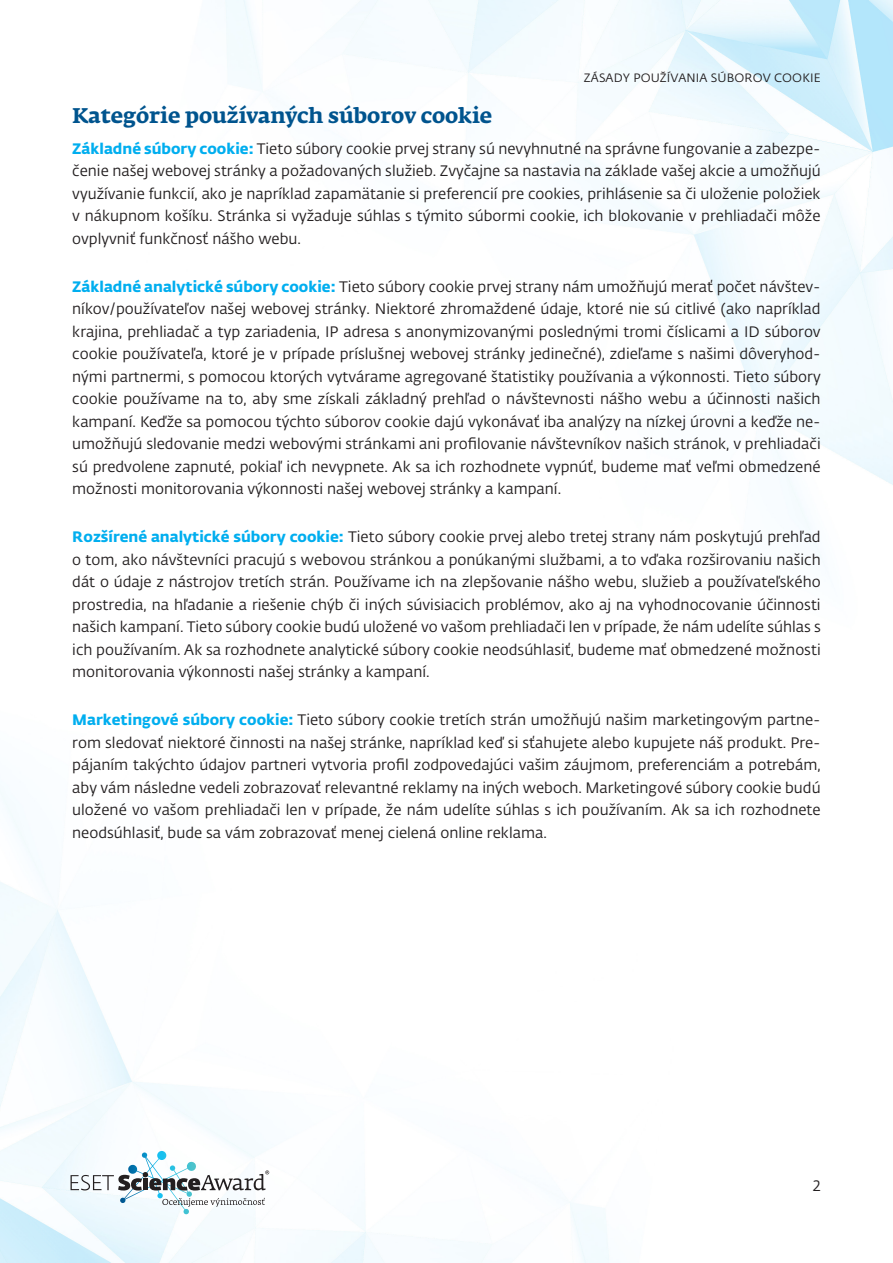
<style>
.page{position:relative;width:893px;height:1263px;background:#fff}
.page>*{position:absolute;margin:0;border:0;box-sizing:border-box;transform-origin:0 0}
.t1{font:21px "Fedra Serif A Std Bold LF";color:#00548e}
.Heading_1{font:15px/22.5px "Fedra Sans Alt Pro Book LF";color:#231f20;text-align:justify}
.t2{font:12px "Fedra Sans Alt Pro Book LF";letter-spacing:.01em;color:#231f20}
.s1{font-family:"Fedra Sans Alt Pro Bold LF";color:#00aeef}
</style>
<div class="page">
<img style="left:0;top:0;width:893px;height:1263px">
<svg style="left:71px;top:1151px;width:198px;height:63px"></svg>
<p class="t2" style="left:584px;top:69px;width:238px">ZÁSADY POUŽÍVANIA SÚBOROV COOKIE</p>
<p class="t1" style="left:72px;top:101px;width:421px">Kategórie používaných súborov cookie</p>
<p class="Heading_1" style="left:72px;top:137px;width:750px"><span class="s1">Základné súbory cookie:</span> Tieto súbory cookie prvej strany sú nevyhnutné na správne fungovanie a zabezpe&shy;čenie našej webovej stránky a požadovaných služieb. Zvyčajne sa nastavia na základe vašej akcie a umožňujú využívanie funkcií, ako je napríklad zapamätanie si preferencií pre cookies, prihlásenie sa či uloženie položiek v nákupnom košíku. Stránka si vyžaduje súhlas s týmito súbormi cookie, ich blokovanie v prehliadači môže ovplyvniť funkčnosť nášho webu.</p>
<p class="Heading_1" style="left:72px;top:275px;width:750px"><span class="s1">Základné analytické súbory cookie:</span> Tieto súbory cookie prvej strany nám umožňujú merať počet návštev&shy;níkov/používateľov našej webovej stránky. Niektoré zhromaždené údaje, ktoré nie sú citlivé (ako napríklad krajina, prehliadač a typ zariadenia, IP adresa s anonymizovanými poslednými tromi číslicami a ID súborov cookie používateľa, ktoré je v prípade príslušnej webovej stránky jedinečné), zdieľame s našimi dôveryhod&shy;nými partnermi, s pomocou ktorých vytvárame agregované štatistiky používania a výkonnosti. Tieto súbory cookie používame na to, aby sme získali základný prehľad o návštevnosti nášho webu a účinnosti našich kampaní. Keďže sa pomocou týchto súborov cookie dajú vykonávať iba analýzy na nízkej úrovni a keďže ne&shy;umožňujú sledovanie medzi webovými stránkami ani profilovanie návštevníkov našich stránok, v prehliadači sú predvolene zapnuté, pokiaľ ich nevypnete. Ak sa ich rozhodnete vypnúť, budeme mať veľmi obmedzené možnosti monitorovania výkonnosti našej webovej stránky a kampaní.</p>
<p class="Heading_1" style="left:72px;top:525px;width:750px"><span class="s1">Rozšírené analytické súbory cookie:</span> Tieto súbory cookie prvej alebo tretej strany nám poskytujú prehľad o tom, ako návštevníci pracujú s webovou stránkou a ponúkanými službami, a to vďaka rozširovaniu našich dát o údaje z nástrojov tretích strán. Používame ich na zlepšovanie nášho webu, služieb a používateľského prostredia, na hľadanie a riešenie chýb či iných súvisiacich problémov, ako aj na vyhodnocovanie účinnosti našich kampaní. Tieto súbory cookie budú uložené vo vašom prehliadači len v prípade, že nám udelíte súhlas s ich používaním. Ak sa rozhodnete analytické súbory cookie neodsúhlasiť, budeme mať obmedzené možnosti monitorovania výkonnosti našej stránky a kampaní.</p>
<p class="Heading_1" style="left:72px;top:708px;width:750px"><span class="s1">Marketingové súbory cookie:</span> Tieto súbory cookie tretích strán umožňujú našim marketingovým partne&shy;rom sledovať niektoré činnosti na našej stránke, napríklad keď si sťahujete alebo kupujete náš produkt. Pre&shy;pájaním takýchto údajov partneri vytvoria profil zodpovedajúci vašim záujmom, preferenciám a potrebám, aby vám následne vedeli zobrazovať relevantné reklamy na iných weboch. Marketingové súbory cookie budú uložené vo vašom prehliadači len v prípade, že nám udelíte súhlas s ich používaním. Ak sa ich rozhodnete neodsúhlasiť, bude sa vám zobrazovať menej cielená online reklama.</p>
<p class="Heading_1" style="left:813px;top:1174px;width:10px">2</p>
</div>
